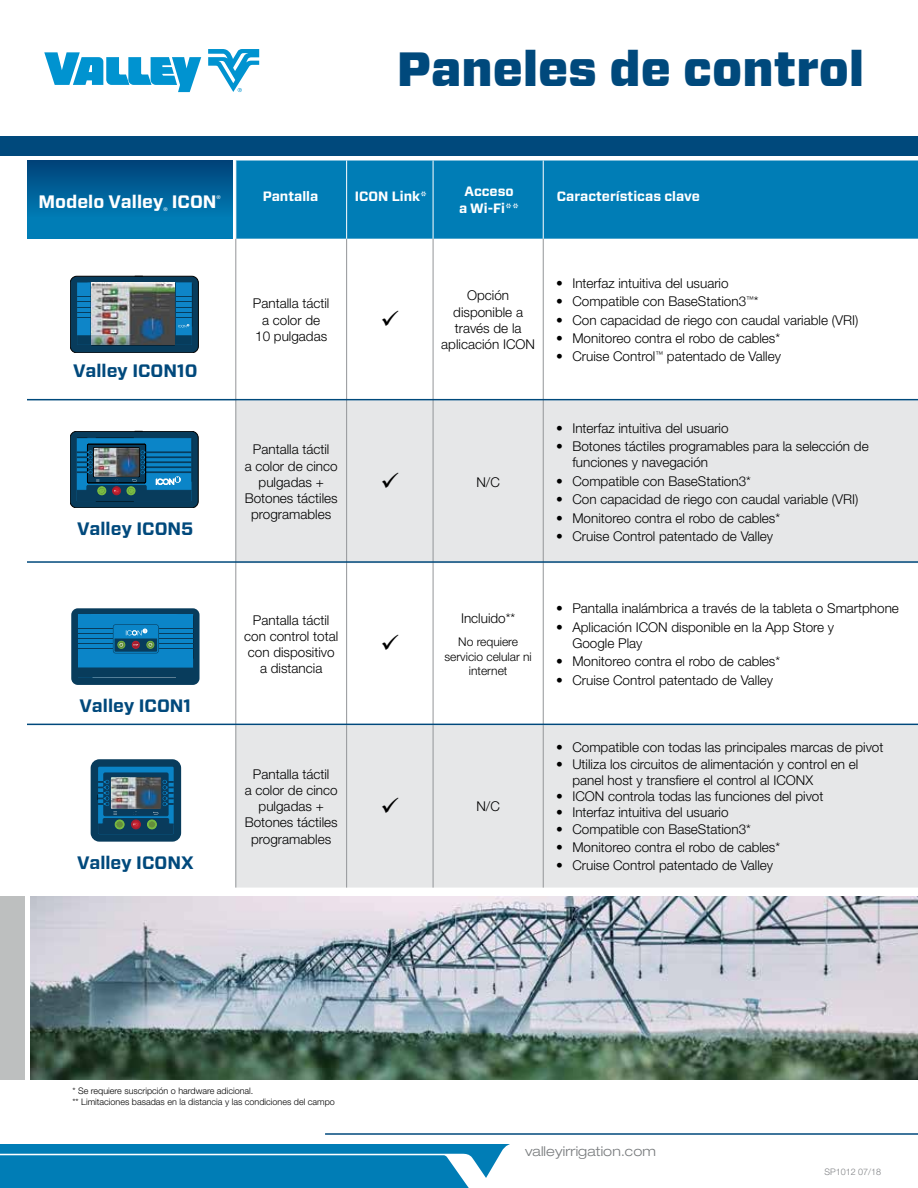
<style>
.page{position:relative;width:918px;height:1188px;background:#fff}
.page>*{position:absolute;margin:0;border:0;box-sizing:border-box;transform-origin:0 0}
.t1{font:900 48px "Forza";color:#00497c}
.t2{font:700 18px "Forza";color:#00497c}
.t3{font:700 18px "Forza";color:#fff}
.t4{font:300 13.5px/16.2px "Helvetica Neue LT Pro";color:#000;text-align:center}
.t5{font:700 13.5px "Forza";color:#fff}
.t6{font:300 expanded 13.5px "Helvetica Neue LT Pro";letter-spacing:.01em;color:#787b7d}
.t7{font:300 12px/14.4px "Helvetica Neue LT Pro";color:#000;text-align:center}
.t8{font:300 9px/10.8px "Helvetica Neue LT Pro";color:#000}
.t9{font:300 9px "Helvetica Neue LT Pro";color:#808285}
.t10{font:5.25px "Helvetica Neue LT Pro";color:#fff}
</style>
<div class="page">
<svg style="left:208px;top:49px;width:51px;height:43px"></svg>
<svg style="left:44px;top:52px;width:157px;height:40px"></svg>
<div style="left:27px;top:160px;width:205px;height:79px;background:#007db6"></div>
<div style="left:27px;top:160px;width:205px;height:57px;background:linear-gradient(to bottom,#004177,#007bb4)"></div>
<div style="left:0;top:137px;width:918px;height:19px;background:#00497c"></div>
<hr style="left:325px;top:1133px;width:593px;height:2px;background:#00497c">
<svg style="left:0;top:1144px;width:510px;height:44px;background:#1789bc"></svg>
<div style="left:0;top:896px;width:25px;height:184px;background:#bdbfbf"></div>
<div style="left:236px;top:160px;width:682px;height:79px;background:#007db6"></div>
<svg style="left:236px;top:401px;width:682px;height:487px;fill:#e6e7e8"></svg>
<hr style="left:235px;top:239px;width:1px;height:162px;background:#939598">
<hr style="left:235px;top:401px;width:1px;height:162px;background:#939598">
<hr style="left:235px;top:563px;width:1px;height:162px;background:#939598">
<hr style="left:235px;top:725px;width:1px;height:163px;background:#939598">
<hr style="left:346px;top:239px;width:1px;height:162px;background:#939598">
<hr style="left:346px;top:401px;width:1px;height:162px;background:#939598">
<hr style="left:346px;top:563px;width:1px;height:162px;background:#939598">
<hr style="left:346px;top:725px;width:1px;height:163px;background:#939598">
<hr style="left:433px;top:239px;width:1px;height:162px;background:#939598">
<hr style="left:543px;top:239px;width:1px;height:162px;background:#939598">
<hr style="left:433px;top:401px;width:1px;height:162px;background:#939598">
<hr style="left:543px;top:401px;width:1px;height:162px;background:#939598">
<hr style="left:433px;top:563px;width:1px;height:162px;background:#939598">
<hr style="left:543px;top:563px;width:1px;height:162px;background:#939598">
<hr style="left:433px;top:725px;width:1px;height:163px;background:#939598">
<hr style="left:543px;top:725px;width:1px;height:163px;background:#939598">
<hr style="left:543px;top:160px;width:1px;height:79px;background:#fff">
<hr style="left:346px;top:160px;width:1px;height:79px;background:#fff">
<hr style="left:433px;top:160px;width:1px;height:79px;background:#fff">
<svg style="left:70px;top:276px;width:128px;height:77px;background:#13557b"></svg>
<img style="left:92px;top:283px;width:82px;height:62px">
<svg style="left:71px;top:431px;width:127px;height:77px;background:#0f547a"></svg>
<img style="left:94px;top:448px;width:45px;height:29px">
<svg style="left:71px;top:608px;width:129px;height:77px;background:#116797"></svg>
<svg style="left:91px;top:759px;width:90px;height:83px;background:#134f71"></svg>
<img style="left:111px;top:777px;width:49px;height:32px">
<hr style="left:27px;top:399px;width:891px;height:1px;background:#00497c">
<hr style="left:27px;top:561px;width:891px;height:2px;background:#00497c">
<hr style="left:27px;top:724px;width:891px;height:1px;background:#00497c">
<img style="left:30px;top:896px;width:888px;height:184px">
<svg style="left:382px;top:473px;width:16px;height:15px"></svg>
<svg style="left:382px;top:635px;width:16px;height:16px"></svg>
<svg style="left:382px;top:797px;width:16px;height:16px"></svg>
<h1 class="t1" style="left:397px;top:37px;width:469px">Paneles de control</h1>
<p class="t5" style="left:263px;top:187px;width:57px">Pantalla</p>
<p class="t5" style="left:355px;top:187px;width:74px">ICON Link*</p>
<p class="t5" style="left:464px;top:183px;width:51px">Acceso</p>
<p class="t5" style="left:557px;top:187px;width:145px">Características clave</p>
<h2 class="t3" style="left:38px;top:190px;width:127px">Modelo Valley</h2>
<h2 class="t3" style="left:172px;top:190px;width:46px">ICON</h2>
<p class="t10" style="left:217px;top:194px;width:6px">®</p>
<p class="t10" style="left:163px;top:206px;width:6px">®</p>
<p class="t5" style="left:459px;top:199px;width:61px">a Wi-Fi**</p>
<h2 class="t2" style="left:73px;top:359px;width:126px">Valley ICON10</h2>
<h2 class="t2" style="left:77px;top:517px;width:118px">Valley ICON5</h2>
<h2 class="t2" style="left:80px;top:694px;width:113px">Valley ICON1</h2>
<h2 class="t2" style="left:77px;top:851px;width:118px">Valley ICONX</h2>
<p class="t4" style="left:253px;top:295px;width:78px">Pantalla táctil a color de<br>10 pulgadas</p>
<p class="t4" style="left:441px;top:287px;width:95px">Opción disponible a través de la aplicación ICON</p>
<p class="t4" style="left:556px;top:275px;width:174px">• Interfaz intuitiva del usuario</p>
<p class="t4" style="left:556px;top:293px;width:204px">• Compatible con BaseStation3<sup>™</sup>*</p>
<p class="t4" style="left:556px;top:311px;width:304px">• Con capacidad de riego con caudal variable (VRI)</p>
<p class="t4" style="left:556px;top:330px;width:226px">• Monitoreo contra el robo de cables*</p>
<p class="t4" style="left:556px;top:348px;width:226px">• Cruise Control<sup>™</sup> patentado de Valley</p>
<p class="t4" style="left:245px;top:441px;width:95px">Pantalla táctil<br>a color de cinco pulgadas +<br>Botones táctiles programables</p>
<p class="t4" style="left:476px;top:474px;width:25px">N/C</p>
<p class="t4" style="left:556px;top:420px;width:174px">• Interfaz intuitiva del usuario</p>
<p class="t4" style="left:572px;top:438px;width:298px;text-align:left;text-indent:-16px">• Botones táctiles programables para la selección de funciones y navegación</p>
<p class="t4" style="left:556px;top:473px;width:196px">• Compatible con BaseStation3*</p>
<p class="t4" style="left:556px;top:491px;width:304px">• Con capacidad de riego con caudal variable (VRI)</p>
<p class="t4" style="left:556px;top:509px;width:226px">• Monitoreo contra el robo de cables*</p>
<p class="t4" style="left:556px;top:528px;width:219px">• Cruise Control patentado de Valley</p>
<p class="t4" style="left:244px;top:612px;width:96px">Pantalla táctil con control total con dispositivo a distancia</p>
<p class="t4" style="left:461px;top:610px;width:56px">Incluido**</p>
<p class="t7" style="left:444px;top:634px;width:89px">No requiere servicio celular ni internet</p>
<p class="t4" style="left:245px;top:766px;width:95px">Pantalla táctil<br>a color de cinco pulgadas +<br>Botones táctiles programables</p>
<p class="t4" style="left:476px;top:798px;width:25px">N/C</p>
<p class="t4" style="left:556px;top:600px;width:344px">• Pantalla inalámbrica a través de la tableta o Smartphone</p>
<p class="t4" style="left:572px;top:619px;width:263px;text-align:left;text-indent:-16px">• Aplicación ICON disponible en la App Store y<br>Google Play</p>
<p class="t4" style="left:556px;top:653px;width:226px">• Monitoreo contra el robo de cables*</p>
<p class="t4" style="left:556px;top:672px;width:219px">• Cruise Control patentado de Valley</p>
<p class="t4" style="left:556px;top:739px;width:329px">• Compatible con todas las principales marcas de pivot</p>
<p class="t4" style="left:572px;top:755px;width:288px;text-align:left;text-indent:-16px">• Utiliza los circuitos de alimentación y control en el panel host y transfiere el control al ICONX</p>
<p class="t4" style="left:556px;top:788px;width:269px">• ICON controla todas las funciones del pivot</p>
<p class="t4" style="left:556px;top:804px;width:174px">• Interfaz intuitiva del usuario</p>
<p class="t4" style="left:556px;top:820px;width:196px">• Compatible con BaseStation3*</p>
<p class="t4" style="left:556px;top:839px;width:226px">• Monitoreo contra el robo de cables*</p>
<p class="t4" style="left:556px;top:857px;width:219px">• Cruise Control patentado de Valley</p>
<p class="t8" style="left:72px;top:1085px;width:264px">* Se requiere suscripción o hardware adicional.<br>** Limitaciones basadas en la distancia y las condiciones del campo</p>
<p class="t6" style="left:525px;top:1143px;width:133px">valleyirrigation.com</p>
<p class="t9" style="left:824px;top:1166px;width:58px">SP1012 07/18</p>
</div>
